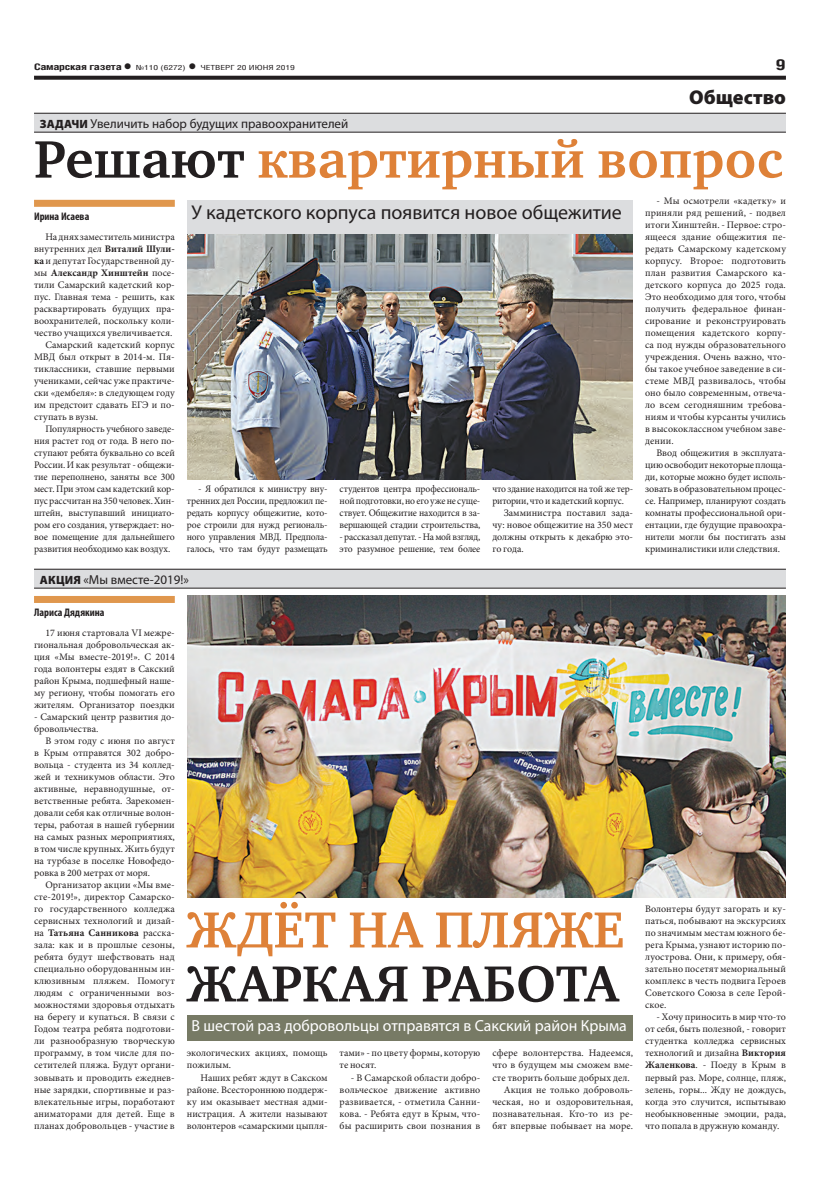
<style>
.page{position:relative;width:820px;height:1191px;background:#fff}
.page>*{position:absolute;margin:0;border:0;box-sizing:border-box;transform-origin:0 0}
.заголовок{font:700 54px "Charter C";color:#de8138}
.заголовок-2{font:700 52px/54px "Charter C";color:#231f20}
.подзаголовок{font:20px "Myriad Pro";color:#231f20}
.рубрика{font:900 20px "Myriad Pro";color:#231f20}
.подзаголовок-2{font:16px "Myriad Pro";color:#fff}
.t1{font:700 15px "Helios Cond";color:#231f20;scale:1.4 1}
.надзаголовок{font:13px "Myriad Pro";color:#231f20}
.АВТОР_цвет{font:700 condensed 11px "Myriad Pro";color:#231f20}
.ОСНОВНОЙ{font:10px/12px "Minion Pro";color:#231f20;text-align:justify}
.ОСНОВНОЙ-2{font:10px/12px "Minion Pro";color:#231f20;text-align:justify;scale:.96 1}
.t2{font:700 9px "Helios Cond";letter-spacing:-.02em;color:#231f20;scale:1.4 1}
.t3{font:7px "Helios Cond";color:#231f20;scale:1.4 1}
.s1{font-size:16px}
.s2{font-weight:700;font-size:16px}
.s3{font-weight:900;font-size:12px}
.s4{color:#231f20}
.s5{font-weight:700}
.s6{color:#de8138}
</style>
<div class="page">
<svg style="left:34px;top:76px;width:751px;height:4px;background:#322f2f"></svg>
<div style="left:34px;top:113px;width:751px;height:19px;background:#dcdddf"></div>
<hr style="left:34px;top:113px;width:751px;height:1px;background:#231f20">
<hr style="left:34px;top:132px;width:751px;height:1px;background:#231f20">
<div style="left:34px;top:200px;width:141px;height:7px;background:#e0974d"></div>
<img style="left:187px;top:233px;width:445px;height:247px">
<div style="left:187px;top:200px;width:445px;height:33px;background:#dcdddf"></div>
<div style="left:34px;top:596px;width:141px;height:7px;background:#e0974d"></div>
<div style="left:187px;top:1015px;width:445px;height:25px;background:#777a65"></div>
<img style="left:187px;top:595px;width:598px;height:302px">
<div style="left:34px;top:569px;width:751px;height:19px;background:#dcdddf"></div>
<hr style="left:34px;top:569px;width:751px;height:1px;background:#231f20">
<hr style="left:34px;top:588px;width:751px;height:1px;background:#231f20">
<p class="t2" style="left:34px;top:61px;width:71px">Самарская газета<span class="s1">•</span></p>
<p class="t3" style="left:136px;top:63px;width:115px">№110 (6272) <span class="s2">•</span> ЧЕТВЕРГ 20 ИЮНЯ 2019</p>
<p class="t1" style="left:775px;top:55px;width:9px">9</p>
<p class="рубрика" style="left:688px;top:85px;width:98px">Общество</p>
<p class="надзаголовок" style="left:40px;top:115px;width:310px"><span class="s3">ЗАДАЧИ</span> Увеличить набор будущих правоохранителей</p>
<p class="заголовок" style="left:34px;top:130px;width:749px"><span class="s4">Решают</span> квартирный вопрос</p>
<p class="подзаголовок" style="left:191px;top:200px;width:431px">У кадетского корпуса появится новое общежитие</p>
<p class="ОСНОВНОЙ" style="left:645px;top:195px;width:142px;text-indent:11px">- Мы осмотрели «кадетку» и приняли ряд решений, - подвел итоги Хинштейн. - Первое: стро&shy;ящееся здание общежития пе&shy;редать Самарскому кадетскому корпусу. Второе: подготовить план развития Самарского ка&shy;детского корпуса до 2025 года.<br>Это необходимо для того, чтобы получить федеральное финан&shy;сирование и реконструировать помещения кадетского корпу&shy;са под нужды образовательного учреждения. Очень важно, что&shy;бы такое учебное заведение в си&shy;стеме МВД развивалось, чтобы оно было современным, отвеча&shy;ло всем сегодняшним требова&shy;ниям и чтобы курсанты учились в высококлассном учебном заве&shy;дении.</p>
<p class="ОСНОВНОЙ" style="left:645px;top:447px;width:142px;text-indent:11px">Ввод общежития в эксплуата&shy;цию освободит некоторые площа&shy;ди, которые можно будет исполь&shy;зовать в образовательном процес&shy;се. Например, планируют создать комнаты профессиональной ори&shy;ентации, где будущие правоохра&shy;нители могли бы постигать азы криминалистики или следствия.</p>
<p class="АВТОР_цвет" style="left:34px;top:210px;width:57px">Ирина Исаева</p>
<p class="ОСНОВНОЙ" style="left:34px;top:231px;width:142px;text-indent:11px">На днях заместитель министра внутренних дел <span class="s5">Виталий Шули&shy;ка</span> и депутат Государственной ду&shy;мы <span class="s5">Александр Хинштейн</span> посе&shy;тили Самарский кадетский кор&shy;пус. Главная тема - решить, как расквартировать будущих пра&shy;воохранителей, поскольку коли&shy;чество учащихся увеличивается.</p>
<p class="ОСНОВНОЙ" style="left:34px;top:339px;width:142px;text-indent:11px">Самарский кадетский корпус МВД был открыт в 2014-м. Пя&shy;тиклассники, ставшие первыми учениками, сейчас уже практиче&shy;ски «дембеля»: в следующем году им предстоит сдавать ЕГЭ и по&shy;ступать в вузы.</p>
<p class="ОСНОВНОЙ" style="left:34px;top:423px;width:142px;text-indent:11px">Популярность учебного заведе&shy;ния растет год от года. В него по&shy;ступают ребята буквально со всей России. И как результат - общежи&shy;тие переполнено, заняты все 300 мест. При этом сам кадетский кор&shy;пус рассчитан на 350 человек. Хин&shy;штейн, выступавший инициато&shy;ром его создания, утверждает: но&shy;вое помещение для дальнейшего развития необходимо как воздух.</p>
<p class="ОСНОВНОЙ-2" style="left:187px;top:483px;width:148px;text-indent:11px">- Я обратился к министру вну&shy;тренних дел России, предложил пе&shy;редать корпусу общежитие, кото&shy;рое строили для нужд региональ&shy;ного управления МВД. Предпола&shy;галось, что там будут размещать</p>
<p class="ОСНОВНОЙ-2" style="left:339px;top:483px;width:148px">студентов центра профессиональ&shy;ной подготовки, но его уже не суще&shy;ствует. Общежитие находится в за&shy;вершающей стадии строительства,</p>
<p class="ОСНОВНОЙ-2" style="left:492px;top:483px;width:148px">что здание находится на той же тер&shy;ритории, что и кадетский корпус.</p>
<p class="ОСНОВНОЙ" style="left:492px;top:507px;width:142px;text-indent:11px">Замминистра поставил зада&shy;чу: новое общежитие на 350 мест должны открыть к декабрю это&shy;го года.</p>
<p class="ОСНОВНОЙ-2" style="left:339px;top:531px;width:148px">- рассказал депутат. - На мой взгляд, это разумное решение, тем более</p>
<p class="надзаголовок" style="left:40px;top:571px;width:151px"><span class="s3">АКЦИЯ</span> «Мы вместе-2019!»</p>
<p class="АВТОР_цвет" style="left:34px;top:606px;width:72px">Лариса Дядякина</p>
<p class="ОСНОВНОЙ" style="left:34px;top:627px;width:142px;text-indent:11px">17 июня стартовала VI межре&shy;гиональная добровольческая ак&shy;ция «Мы вместе-2019!». С 2014 года волонтеры ездят в Сакский район Крыма, подшефный наше&shy;му региону, чтобы помогать его жителям. Организатор поездки</p>
<p class="ОСНОВНОЙ" style="left:34px;top:711px;width:142px">- Самарский центр развития до&shy;бровольчества.</p>
<p class="ОСНОВНОЙ" style="left:34px;top:735px;width:142px;text-indent:11px">В этом году с июня по август в Крым отправятся 302 добро&shy;вольца - студента из 34 коллед&shy;жей и техникумов области. Это активные, неравнодушные, от&shy;ветственные ребята. Зарекомен&shy;довали себя как отличные волон&shy;теры, работая в нашей губернии на самых разных мероприятиях, в том числе крупных. Жить будут на турбазе в поселке Новофедо&shy;ровка в 200 метрах от моря.</p>
<p class="ОСНОВНОЙ" style="left:34px;top:879px;width:142px;text-indent:11px">Организатор акции «Мы вме&shy;сте-2019!», директор Самарско&shy;го государственного колледжа сервисных технологий и дизай&shy;на <span class="s5">Татьяна Санникова</span> расска&shy;зала: как и в прошлые сезоны, ребята будут шефствовать над специально оборудованным ин&shy;клюзивным пляжем. Помогут людям с ограниченными воз&shy;можностями здоровья отдыхать на берегу и купаться. В связи с Годом театра ребята подготови&shy;ли разнообразную творческую программу, в том числе для по&shy;сетителей пляжа. Будут органи&shy;зовывать и проводить ежеднев&shy;ные зарядки, спортивные и раз&shy;влекательные игры, поработают аниматорами для детей. Еще в планах добровольцев - участие в</p>
<p class="заголовок-2" style="left:187px;top:903px;width:438px"><span class="s6">ЖДЁТ НА ПЛЯЖЕ<br></span>ЖАРКАЯ РАБОТА</p>
<p class="подзаголовок-2" style="left:191px;top:1016px;width:436px">В шестой раз добровольцы отправятся в Сакский район Крыма</p>
<p class="ОСНОВНОЙ" style="left:187px;top:1047px;width:142px">экологических акциях, помощь пожилым.</p>
<p class="ОСНОВНОЙ" style="left:187px;top:1071px;width:142px;text-indent:14px">Наших ребят ждут в Сакском районе. Всестороннюю поддерж&shy;ку им оказывает местная адми&shy;нистрация. А жители называют волонтеров «самарскими цыпля-</p>
<p class="ОСНОВНОЙ" style="left:339px;top:1047px;width:142px">тами» - по цвету формы, которую те носят.</p>
<p class="ОСНОВНОЙ" style="left:339px;top:1071px;width:142px;text-indent:11px">- В Самарской области добро&shy;вольческое движение активно развивается, - отметила Санни&shy;кова. - Ребята едут в Крым, что&shy;бы расширить свои познания в</p>
<p class="ОСНОВНОЙ" style="left:492px;top:1047px;width:142px">сфере волонтерства. Надеемся, что в будущем мы сможем вме&shy;сте творить больше добрых дел.</p>
<p class="ОСНОВНОЙ" style="left:492px;top:1083px;width:142px;text-indent:11px">Акция не только доброволь&shy;ческая, но и оздоровительная, познавательная. Кто-то из ре&shy;бят впервые побывает на море.</p>
<p class="ОСНОВНОЙ" style="left:645px;top:903px;width:142px">Волонтеры будут загорать и ку&shy;паться, побывают на экскурсиях по значимым местам южного бе&shy;рега Крыма, узнают историю по&shy;луострова. Они, к примеру, обя&shy;зательно посетят мемориальный комплекс в честь подвига Героев Советского Союза в селе Герой&shy;ское.</p>
<p class="ОСНОВНОЙ" style="left:645px;top:1011px;width:142px;text-indent:11px">- Хочу приносить в мир что-то от себя, быть полезной, - говорит студентка колледжа сервисных технологий и дизайна <span class="s5">Виктория Жаленкова</span>. - Поеду в Крым в первый раз. Море, солнце, пляж, зелень, горы... Жду не дождусь, когда это случится, испытываю необыкновенные эмоции, рада, что попала в дружную команду.</p>
</div>
